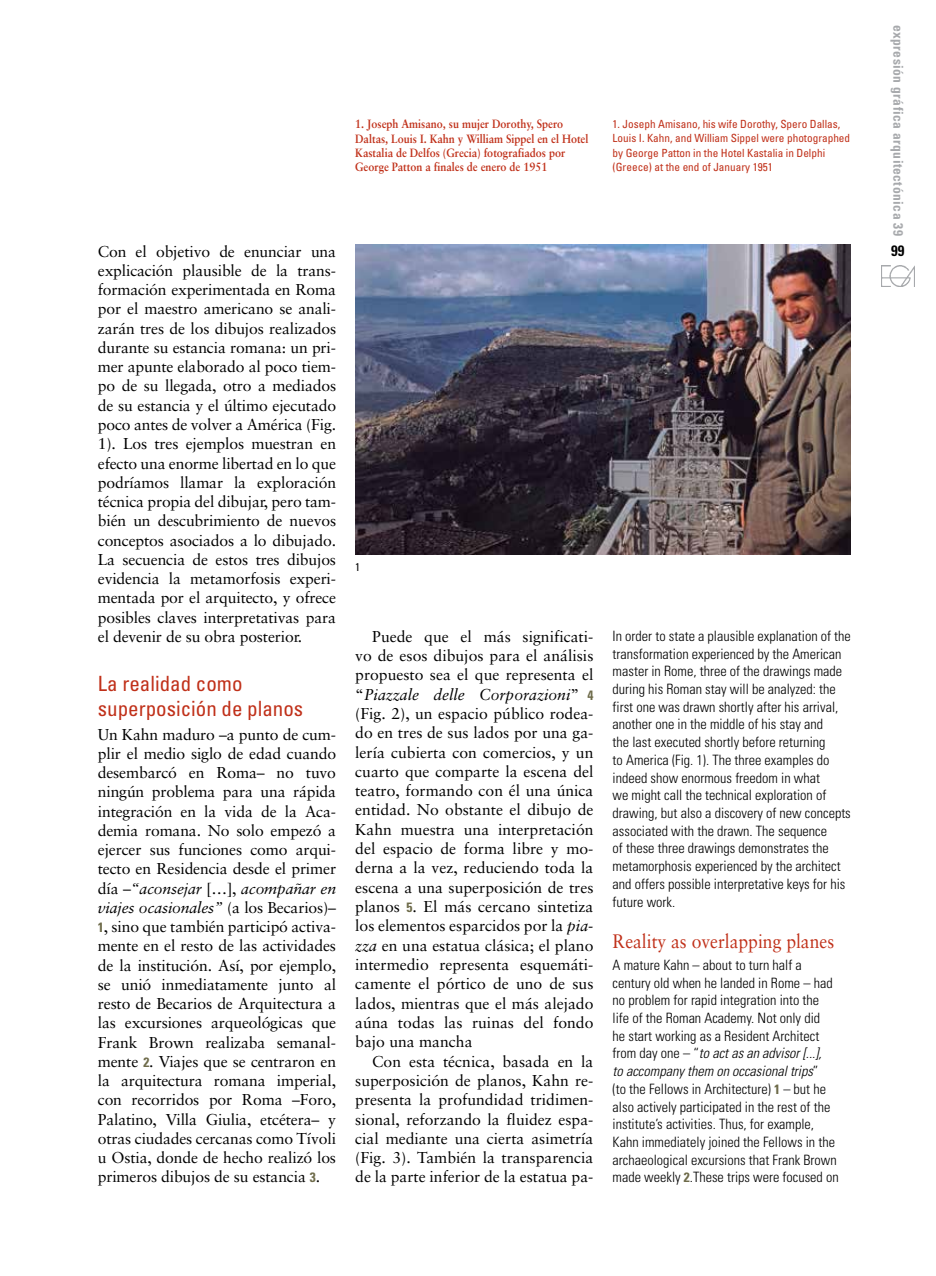
<style>
.page{position:relative;width:936px;height:1276px;background:#fff}
.page>*{position:absolute;margin:0;border:0;box-sizing:border-box;transform-origin:0 0}
.t1{font:condensed 21px/25.5px "Univers";color:#c03019}
.t2{font:19.5px "Sabon";color:#c03019;scale:.9 1}
.t3{font:15.75px/19.2px "Sabon";letter-spacing:-.005em;color:#000;text-align:justify}
.t4{font:700 condensed 15px "Univers";color:#000}
.t5{font:300 condensed 14.25px/17.7px "Univers";color:#000}
.t6{font:700 condensed 13.5px "Univers";letter-spacing:.035em;color:#a7a9ac}
.t7{font:700 12px/14.2px "Sabon";color:#c03019;scale:.9 1}
.t8{font:condensed 11.25px/14.2px "Univers";color:#c03019}
.t9{font:condensed 11.25px "Univers";color:#000}
.s1{font-style:italic}
.s2{font-family:"Univers";font-weight:700;font-stretch:condensed;font-size:13.5px;color:#6e6b4a}
.s3{font-weight:700;font-size:13.5px;color:#6e6b4a}
</style>
<div class="page">
<img style="left:881px;top:265px;width:33px;height:21px">
<img style="left:355px;top:245px;width:495px;height:310px">
<p class="t7" style="left:355px;top:117px;width:260px">1. Joseph Amisano, su mujer Dorothy, Spero Daltas, Louis I. Kahn y William Sippel en el Hotel Kastalia de Delfos (Grecia) fotografiados por George Patton a finales de enero de 1951</p>
<p class="t8" style="left:612px;top:117px;width:239px">1. Joseph Amisano, his wife Dorothy, Spero Dallas, Louis I. Kahn, and William Sippel were photographed by George Patton in the Hotel Kastalia in Delphi (Greece) at the end of January 1951</p>
<p class="t3" style="left:98px;top:241px;width:240px">Con el objetivo de enunciar una explicación plausible de la trans&shy;formación experimentada en Roma por el maestro americano se anali&shy;zarán tres de los dibujos realizados durante su estancia romana: un pri&shy;mer apunte elaborado al poco tiem&shy;po de su llegada, otro a mediados de su estancia y el último ejecutado poco antes de volver a América (Fig.<br>1). Los tres ejemplos muestran en efecto una enorme libertad en lo que podríamos llamar la exploración técnica propia del dibujar, pero tam&shy;bién un descubrimiento de nuevos conceptos asociados a lo dibujado.<br>La secuencia de estos tres dibujos evidencia la metamorfosis experi&shy;mentada por el arquitecto, y ofrece posibles claves interpretativas para el devenir de su obra posterior.</p>
<h1 class="t1" style="left:98px;top:670px;width:207px">La realidad como superposición de planos</h1>
<p class="t3" style="left:98px;top:724px;width:240px">Un Kahn maduro –a punto de cum&shy;plir el medio siglo de edad cuando desembarcó en Roma– no tuvo ningún problema para una rápida integración en la vida de la Aca&shy;demia romana. No solo empezó a ejercer sus funciones como arqui&shy;tecto en Residencia desde el primer día –<span class="s1">“aconsejar</span> […], <span class="s1">acompañar en viajes ocasionales”</span> (a los Becarios)– <span class="s2">1</span>, sino que también participó activa&shy;mente en el resto de las actividades de la institución. Así, por ejemplo, se unió inmediatamente junto al resto de Becarios de Arquitectura a las excursiones arqueológicas que Frank Brown realizaba semanal&shy;mente <span class="s2">2</span>. Viajes que se centraron en la arquitectura romana imperial, con recorridos por Roma –Foro, Palatino, Villa Giulia, etcétera– y otras ciudades cercanas como Tívoli u Ostia, donde de hecho realizó los primeros dibujos de su estancia <span class="s2">3</span>.</p>
<p class="t9" style="left:355px;top:559px;width:6px">1</p>
<p class="t3" style="left:355px;top:626px;width:240px;text-indent:17px">Puede que el más significati&shy;vo de esos dibujos para el análisis propuesto sea el que representa el “<span class="s1">Piazzale delle Corporazioni</span>” <span class="s2">4 </span>(Fig. 2), un espacio público rodea&shy;do en tres de sus lados por una ga&shy;lería cubierta con comercios, y un cuarto que comparte la escena del teatro, formando con él una única entidad. No obstante el dibujo de Kahn muestra una interpretación del espacio de forma libre y mo&shy;derna a la vez, reduciendo toda la escena a una superposición de tres planos <span class="s2">5</span>. El más cercano sintetiza los elementos esparcidos por la <span class="s1">pia&shy;zza</span> en una estatua clásica; el plano intermedio representa esquemáti&shy;camente el pórtico de uno de sus lados, mientras que el más alejado aúna todas las ruinas del fondo bajo una mancha</p>
<p class="t3" style="left:355px;top:1051px;width:240px;text-indent:17px">Con esta técnica, basada en la superposición de planos, Kahn re&shy;presenta la profundidad tridimen&shy;sional, reforzando la fluidez espa&shy;cial mediante una cierta asimetría (Fig. 3). También la transparencia de la parte inferior de la estatua pa-</p>
<p class="t5" style="left:612px;top:627px;width:240px">In order to state a plausible explanation of the transformation experienced by the American master in Rome, three of the drawings made during his Roman stay will be analyzed: the first one was drawn shortly after his arrival, another one in the middle of his stay and<br>the last executed shortly before returning<br>to America (Fig. 1). The three examples do indeed show enormous freedom in what<br>we might call the technical exploration of drawing, but also a discovery of new concepts associated with the drawn. The sequence<br>of these three drawings demonstrates the metamorphosis experienced by the architect and offers possible interpretative keys for his future work.</p>
<p class="t2" style="left:612px;top:929px;width:247px">Reality as overlapping planes</p>
<p class="t5" style="left:612px;top:956px;width:227px">A mature Kahn – about to turn half a century old when he landed in Rome – had no problem for rapid integration into the life of the Roman Academy. Not only did<br>he start working as a Resident Architect from day one – “<span class="s1">to act as an advisor [...],<br>to accompany them on occasional trips</span>”<br>(to the Fellows in Architecture) <span class="s3">1</span> – but he also actively participated in the rest of the institute’s activities. Thus, for example, Kahn immediately joined the Fellows in the archaeological excursions that Frank Brown made weekly <span class="s3">2</span>.These trips were focused on</p>
<p class="t6" style="left:906px;top:25px;width:213px;rotate:90deg">expresión gráfica arquitectónica 39</p>
<p class="t4" style="left:891px;top:242px;width:15px">99</p>
</div>
